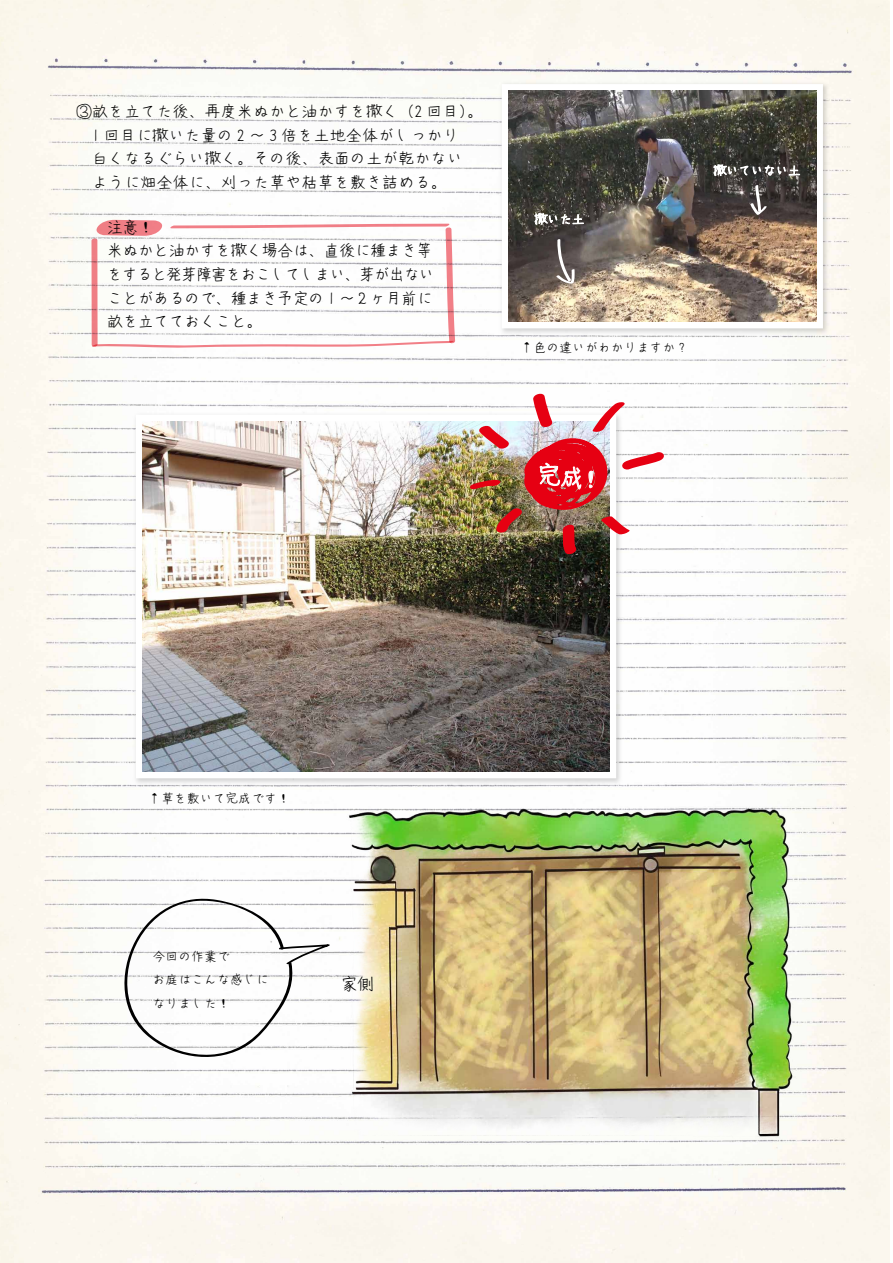
<style>
.page{position:relative;width:893px;height:1263px;background:#fff}
.page>*{position:absolute;margin:0;border:0;box-sizing:border-box;transform-origin:0 0}
.t1{font:17.1px "T Arieko";color:#000}
.t2{font:16.2px/23.7px "T Arieko";color:#000}
.t3{font:16.2px/23.7px "T Arieko";letter-spacing:-.04em;color:#000}
.t4{font:12.9px/23.2px "T Arieko";color:#000}
</style>
<div class="page">
<img style="left:0;top:0;width:890px;height:1263px">
<img style="left:497px;top:80px;width:334px;height:257px">
<div style="left:502px;top:84px;width:321px;height:244px;background:#fff"></div>
<img style="left:508px;top:91px;width:308px;height:231px">
<img style="left:132px;top:410px;width:493px;height:377px">
<div style="left:136px;top:415px;width:480px;height:363px;background:#fff;border:14px solid #fff"></div>
<img style="left:143px;top:421px;width:466px;height:350px">
<svg style="left:750px;top:185px;width:17px;height:30px"></svg>
<svg style="left:91px;top:220px;width:364px;height:128px"></svg>
<svg style="left:713px;top:164px;width:87px;height:13px"></svg>
<svg style="left:534px;top:213px;width:50px;height:12px"></svg>
<svg style="left:556px;top:239px;width:19px;height:45px"></svg>
<img style="left:306px;top:776px;width:530px;height:393px">
<svg style="left:118px;top:895px;width:212px;height:169px"></svg>
<img style="left:469px;top:391px;width:196px;height:166px">
<p class="t2" style="left:76px;top:99px;width:409px">③畝を立てた後、再度米ぬかと油かすを撒く（2 回目）。　1 回目に撒いた量の 2 ～ 3 倍を土地全体がしっかり<br>　白くなるぐらい撒く。その後、表面の土が乾かない　ように畑全体に、刈った草や枯草を敷き詰める。</p>
<p class="t3" style="left:107px;top:215px;width:329px">注意！<br>米ぬかと油かすを撒く場合は、直後に種まき等をすると発芽障害をおこしてしまい、芽が出ないことがあるので、種まき予定の１～２ヶ月前に畝を立てておくこと。</p>
<p class="t4" style="left:520px;top:336px;width:169px">↑色の違いがわかりますか？</p>
<p class="t4" style="left:148px;top:786px;width:143px">↑草を敷いて完成です！</p>
<p class="t4" style="left:153px;top:945px;width:118px">今回の作業で<br>お庭はこんな感じになりました！</p>
<p class="t1" style="left:341px;top:975px;width:35px">家側</p>
</div>
